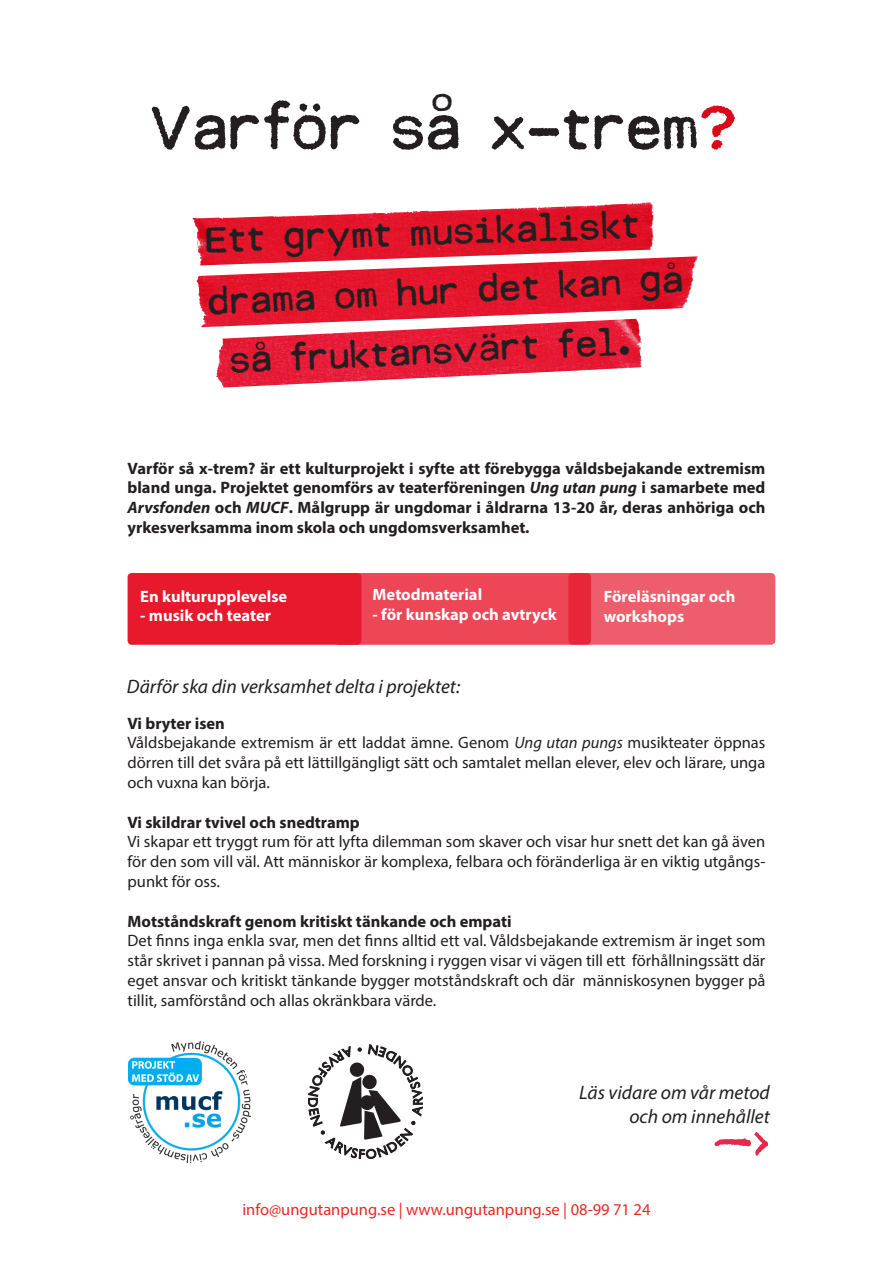
<style>
.page{position:relative;width:893px;height:1263px;background:#fff}
.page>*{position:absolute;margin:0;border:0;box-sizing:border-box;transform-origin:0 0}
.t1{font:61.35px "MODERNTYPEWRITER";letter-spacing:-.02em;color:#231f20}
.t2{font:36.15px "MODERNTYPEWRITER";color:#231f20}
.t3{font:italic 19.5px "Myriad Pro";color:#231f20}
.t4{font:16.5px/19.8px "Myriad Pro";color:#231f20;text-align:justify}
.t5{font:700 16.5px/19.8px "Myriad Pro";color:#231f20;text-align:justify}
.t6{font:700 16.5px "Myriad Pro";color:#fff}
.t7{font:16.5px "Myriad Pro";color:#ea2824}
.s1{font-size:59.7px;color:#d80919}
.s2{font-style:italic}
</style>
<div class="page">
<img style="left:128px;top:1041px;width:123px;height:121px">
<svg style="left:308px;top:1045px;width:114px;height:113px"></svg>
<div style="left:128px;top:573px;width:233px;height:72px;background:#e8182d;border-radius:4px"></div>
<svg style="left:334px;top:573px;width:257px;height:72px;background:#eb4152"></svg>
<svg style="left:568px;top:573px;width:207px;height:72px;background:#ed5766"></svg>
<img style="left:193px;top:202px;width:461px;height:54px">
<img style="left:197px;top:256px;width:501px;height:71px">
<img style="left:216px;top:319px;width:426px;height:69px">
<svg style="left:256px;top:341px;width:9px;height:9px"></svg>
<svg style="left:667px;top:262px;width:8px;height:7px"></svg>
<p class="t1" style="left:152px;top:94px;width:590px">Varför sa x-trem<span class="s1">?</span></p>
<p class="t2" style="left:206px;top:220px;width:437px;rotate:-2deg">Ett grymt musikaliskt</p>
<p class="t2" style="left:208px;top:283px;width:478px;rotate:-3deg">drama om hur det kan ga</p>
<p class="t2" style="left:230px;top:342px;width:403px;rotate:-3deg">sa fruktansvärt fel.</p>
<p class="t5" style="left:128px;top:458px;width:639px">Varför så x-trem? är ett kulturprojekt i syfte att förebygga våldsbejakande extremism bland unga. Projektet genomförs av teaterföreningen <span class="s2">Ung utan pung</span> i samarbete med <span class="s2">Arvsfonden</span> och <span class="s2">MUCF</span>. Målgrupp är ungdomar i åldrarna 13-20 år, deras anhöriga och yrkesverksamma inom skola och ungdomsverksamhet.</p>
<p class="t6" style="left:140px;top:585px;width:148px">En kulturupplevelse</p>
<p class="t6" style="left:140px;top:605px;width:132px">- musik och teater</p>
<p class="t6" style="left:373px;top:584px;width:111px">Metodmaterial</p>
<p class="t6" style="left:373px;top:604px;width:186px">- för kunskap och avtryck</p>
<p class="t3" style="left:127px;top:674px;width:335px">Därför ska din verksamhet delta i projektet:</p>
<p class="t6" style="left:604px;top:585px;width:133px">Föreläsningar och</p>
<p class="t6" style="left:604px;top:605px;width:82px">workshops</p>
<p class="t5" style="left:128px;top:712px;width:99px">Vi bryter isen</p>
<p class="t4" style="left:128px;top:733px;width:639px">Våldsbejakande extremism är ett laddat ämne. Genom <span class="s2">Ung utan pungs</span> musikteater öppnas dörren till det svåra på ett lättillgängligt sätt och samtalet mellan elever, elev och lärare, unga och vuxna kan börja.</p>
<p class="t5" style="left:128px;top:811px;width:234px">Vi skildrar tvivel och snedtramp</p>
<p class="t4" style="left:128px;top:832px;width:639px">Vi skapar ett tryggt rum för att lyfta dilemman som skaver och visar hur snett det kan gå även för den som vill väl. Att människor är komplexa, felbara och föränderliga är en viktig utgångs&shy;punkt för oss.</p>
<p class="t5" style="left:128px;top:910px;width:386px">Motståndskraft genom kritiskt tänkande och empati</p>
<p class="t4" style="left:128px;top:931px;width:639px">Det finns inga enkla svar, men det finns alltid ett val. Våldsbejakande extremism är inget som står skrivet i pannan på vissa. Med forskning i ryggen visar vi vägen till ett förhållningssätt där eget ansvar och kritiskt tänkande bygger motståndskraft och där människosynen bygger på tillit, samförstånd och allas okränkbara värde.</p>
<p class="t3" style="left:579px;top:1080px;width:192px">Läs vidare om vår metod</p>
<p class="t3" style="left:629px;top:1104px;width:142px">och om innehållet</p>
<p class="t7" style="left:242px;top:1199px;width:410px">info@ungutanpung.se | www.ungutanpung.se | 08-99 71 24</p>
</div>
